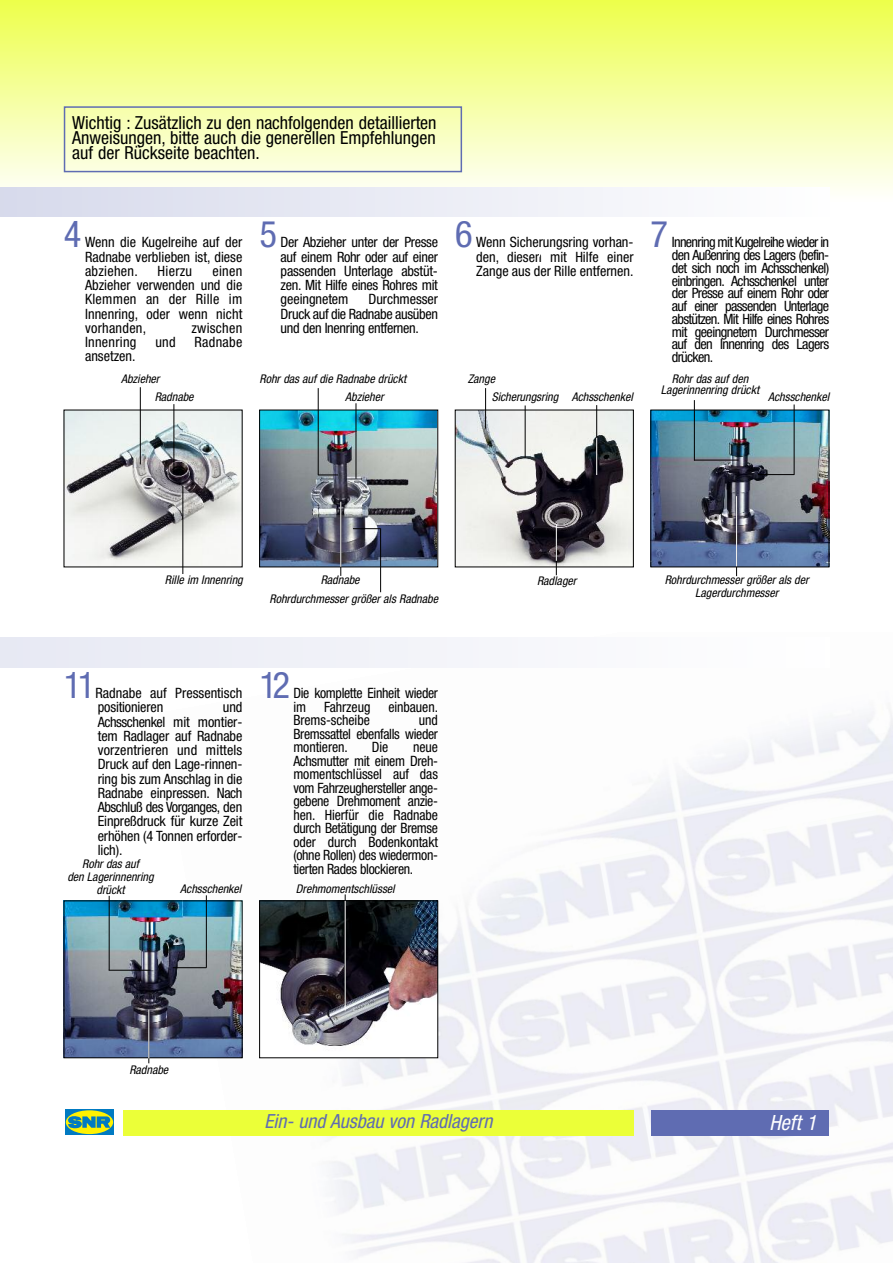
<style>
.page{position:relative;width:893px;height:1263px;background:#fff}
.page>*{position:absolute;margin:0;border:0;box-sizing:border-box;transform-origin:0 0}
.t1{font:condensed 36.75px "Helvetica Neue";color:#5f6cb2}
.t2{font:italic condensed 21px "Helvetica Neue";color:#fff}
.t3{font:italic condensed 19.5px "Helvetica Neue";color:#5f6cb2}
.t4{font:condensed 18px/15px "Helvetica Neue";color:#000;text-align:justify}
.t5{font:condensed 14.25px/14.2px "Helvetica Neue";letter-spacing:-.01em;color:#000;text-align:justify}
.t6{font:condensed 14.25px "Helvetica Neue";letter-spacing:.02em;color:#000}
.t7{font:italic condensed 12px/12.8px "Helvetica Neue";color:#000;text-align:center}
</style>
<div class="page">
<img style="left:158px;top:637px;width:735px;height:626px">
<div style="left:0;top:0;width:893px;height:201px;background:linear-gradient(to bottom,#edff4a,#fefefd)"></div>
<div style="left:0;top:187px;width:829px;height:30px;background:linear-gradient(to right,#d7daeb,#fefeff)"></div>
<div style="left:0;top:638px;width:829px;height:29px;background:#f3f4f9"></div>
<img style="left:66px;top:412px;width:174px;height:153px">
<img style="left:261px;top:412px;width:175px;height:153px">
<img style="left:457px;top:412px;width:175px;height:153px">
<img style="left:653px;top:412px;width:174px;height:153px">
<img style="left:66px;top:903px;width:174px;height:153px">
<div style="left:64px;top:901px;width:178px;height:157px;border:1px solid #000"></div>
<img style="left:261px;top:903px;width:175px;height:153px">
<div style="left:259px;top:901px;width:179px;height:157px;border:1px solid #000"></div>
<hr style="left:173px;top:404px;width:1px;height:68px;background:#000">
<hr style="left:318px;top:388px;width:1px;height:87px;background:#000">
<hr style="left:485px;top:388px;width:1px;height:41px;background:#000">
<hr style="left:694px;top:400px;width:1px;height:61px;background:#000">
<hr style="left:140px;top:387px;width:1px;height:77px;background:#000">
<hr style="left:356px;top:403px;width:1px;height:76px;background:#000">
<hr style="left:596px;top:405px;width:1px;height:63px;background:#000">
<hr style="left:596px;top:438px;width:1px;height:37px;background:#fff">
<hr style="left:794px;top:404px;width:1px;height:71px;background:#000">
<hr style="left:525px;top:405px;width:1px;height:53px;background:#000">
<hr style="left:182px;top:486px;width:1px;height:88px;background:#000">
<hr style="left:380px;top:528px;width:1px;height:64px;background:#000">
<hr style="left:340px;top:504px;width:1px;height:72px;background:#000">
<hr style="left:340px;top:502px;width:1px;height:65px;background:#fff">
<hr style="left:556px;top:532px;width:1px;height:43px;background:#000">
<hr style="left:556px;top:524px;width:1px;height:37px;background:#fff">
<hr style="left:736px;top:496px;width:1px;height:80px;background:#000">
<hr style="left:736px;top:496px;width:1px;height:70px;background:#fff">
<hr style="left:206px;top:895px;width:1px;height:73px;background:#000">
<hr style="left:148px;top:1009px;width:1px;height:54px;background:#000">
<hr style="left:148px;top:1009px;width:1px;height:49px;background:#fff">
<hr style="left:109px;top:896px;width:1px;height:74px;background:#000">
<hr style="left:345px;top:894px;width:1px;height:111px;background:#000">
<hr style="left:345px;top:901px;width:1px;height:109px;background:#fff">
<svg style="left:318px;top:474px;width:20px;height:1px"></svg>
<svg style="left:353px;top:528px;width:27px;height:1px"></svg>
<hr style="left:694px;top:460px;width:45px;height:1px;background:#000">
<hr style="left:758px;top:474px;width:36px;height:1px;background:#000">
<hr style="left:109px;top:970px;width:41px;height:1px;background:#000">
<hr style="left:173px;top:967px;width:33px;height:1px;background:#000">
<div style="left:64px;top:106px;width:398px;height:66px;border:2px solid #5f6cb2"></div>
<div style="left:652px;top:1110px;width:177px;height:25px;background:#5f6cb2"></div>
<div style="left:123px;top:1110px;width:511px;height:25px;background:#ebff38"></div>
<svg style="left:65px;top:1109px;width:49px;height:26px"></svg>
<div style="left:66px;top:1110px;width:47px;height:24px;background:#fff101;border-radius:50%"></div>
<svg style="left:68px;top:1116px;width:42px;height:13px"></svg>
<p class="t4" style="left:72px;top:117px;width:366px">Wichtig : Zusätzlich zu den nachfolgenden detaillierten Anweisungen, bitte auch die generellen Empfehlungen auf der Rückseite beachten.</p>
<h1 class="t1" style="left:64px;top:221px;width:19px">4</h1>
<p class="t5" style="left:85px;top:236px;width:159px">Wenn die Kugelreihe auf der Radnabe verblieben ist, diese abziehen.</p>
<p class="t5" style="left:85px;top:265px;width:159px;text-indent:127px">einen Abzieher verwenden und die Klemmen an der Rille im Innenring, oder wenn nicht vorhanden,</p>
<p class="t5" style="left:158px;top:265px;width:36px">Hierzu</p>
<p class="t6" style="left:191px;top:323px;width:52px">zwischen</p>
<p class="t6" style="left:85px;top:337px;width:53px">Innenring</p>
<p class="t5" style="left:155px;top:336px;width:22px">und</p>
<p class="t6" style="left:195px;top:337px;width:49px">Radnabe</p>
<p class="t5" style="left:85px;top:350px;width:52px">ansetzen.</p>
<h1 class="t1" style="left:259px;top:221px;width:19px">5</h1>
<p class="t5" style="left:281px;top:236px;width:159px">Der Abzieher unter der Presse auf einem Rohr oder auf einer passenden Unterlage abstüt&shy;zen. Mit Hilfe eines Rohres mit geeingnetem</p>
<p class="t5" style="left:281px;top:293px;width:159px;text-indent:88px">Durchmesser Druck auf die Radnabe ausüben und den Inenring entfernen.</p>
<h1 class="t1" style="left:455px;top:221px;width:19px">6</h1>
<p class="t5" style="left:476px;top:236px;width:159px">Wenn Sicherungsring vorhan&shy;den, diesen mit Hilfe einer Zange aus der Rille entfernen.</p>
<h1 class="t1" style="left:651px;top:221px;width:19px">7</h1>
<p class="t5" style="left:672px;top:237px;width:159px;line-height:12.8px">Innenring mit Kugelreihe wieder in den Außenring des Lagers (befin&shy;det sich noch im Achsschenkel) einbringen. Achsschenkel unter der Presse auf einem Rohr oder auf einer passenden Unterlage abstützen. Mit Hilfe eines Rohres mit geeingnetem Durchmesser auf den Innenring des Lagers drücken.</p>
<p class="t7" style="left:121px;top:373px;width:40px">Abzieher</p>
<p class="t7" style="left:155px;top:391px;width:40px">Radnabe</p>
<p class="t7" style="left:259px;top:374px;width:148px">Rohr das auf die Radnabe drückt</p>
<p class="t7" style="left:468px;top:373px;width:29px">Zange</p>
<p class="t7" style="left:661px;top:374px;width:100px;line-height:11.7px">Rohr das auf den<br>Lagerinnenring drückt</p>
<p class="t7" style="left:345px;top:391px;width:40px">Abzieher</p>
<p class="t7" style="left:492px;top:391px;width:143px">Sicherungsring Achsschenkel</p>
<p class="t7" style="left:768px;top:391px;width:63px">Achsschenkel</p>
<p class="t7" style="left:165px;top:575px;width:79px">Rille im Innenring</p>
<p class="t7" style="left:321px;top:575px;width:40px">Radnabe</p>
<p class="t7" style="left:537px;top:575px;width:41px">Radlager</p>
<p class="t7" style="left:665px;top:575px;width:146px">Rohrdurchmesser größer als der<br>Lagerdurchmesser</p>
<p class="t7" style="left:269px;top:593px;width:170px">Rohrdurchmesser größer als Radnabe</p>
<h1 class="t1" style="left:64px;top:672px;width:33px">11</h1>
<p class="t5" style="left:96px;top:687px;width:148px">Radnabe auf Pressentisch positionieren</p>
<p class="t5" style="left:98px;top:701px;width:146px;text-indent:125px">und Achsschenkel mit montier&shy;tem Radlager auf Radnabe vorzentrieren und mittels Druck auf den Lage-rinnen&shy;ring bis zum Anschlag in die Radnabe einpressen. Nach Abschluß des Vorganges, den Einpreßdruck für kurze Zeit erhöhen (4 Tonnen erforder&shy;lich).</p>
<p class="t7" style="left:67px;top:859px;width:88px">Rohr das auf<br>den Lagerinnenring drückt</p>
<p class="t7" style="left:180px;top:883px;width:63px">Achsschenkel</p>
<h1 class="t1" style="left:259px;top:672px;width:32px">12</h1>
<p class="t5" style="left:293px;top:687px;width:146px;line-height:13.5px">Die komplette Einheit wieder im</p>
<p class="t5" style="left:324px;top:701px;width:48px">Fahrzeug</p>
<p class="t5" style="left:388px;top:701px;width:51px">einbauen.</p>
<p class="t5" style="left:293px;top:714px;width:78px">Brems-scheibe</p>
<p class="t5" style="left:293px;top:714px;width:146px;line-height:13.5px;text-indent:126px">und Bremssattel ebenfalls wieder montieren.</p>
<p class="t5" style="left:372px;top:741px;width:18px">Die</p>
<p class="t5" style="left:293px;top:741px;width:146px;line-height:13.5px;text-indent:120px">neue Achsmutter mit einem Dreh&shy;momentschlüssel auf das vom Fahrzeughersteller ange&shy;gebene Drehmoment anzie&shy;hen. Hierfür die Radnabe durch Betätigung der Bremse oder durch Bodenkontakt (ohne Rollen) des wiedermon&shy;tierten Rades blockieren.</p>
<p class="t7" style="left:296px;top:883px;width:100px">Drehmomentschlüssel</p>
<p class="t7" style="left:129px;top:1064px;width:40px">Radnabe</p>
<h3 class="t3" style="left:264px;top:1114px;width:229px">Ein- und Ausbau von Radlagern</h3>
<h2 class="t2" style="left:769px;top:1115px;width:49px">Heft 1</h2>
</div>
